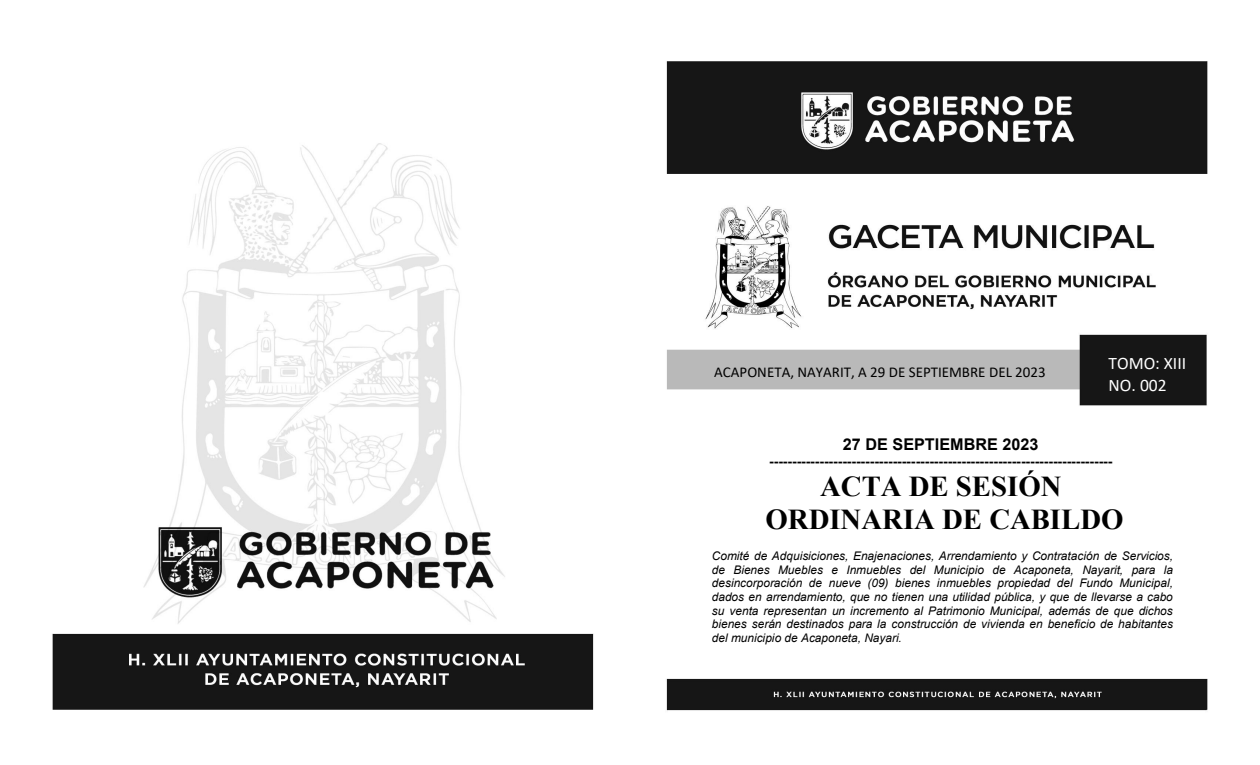
<style>
.page{position:relative;width:1260px;height:765px;background:#fff}
.page>*{position:absolute;margin:0;border:0;box-sizing:border-box;transform-origin:0 0}
.t1{font:700 28.75px/33px "Times New Roman";color:#000;text-align:center}
.t2{font:17.62px "Calibri";color:#fff}
.t3{font:17.5px "Calibri";color:#fff}
.t4{font:700 16.25px "Arial";color:#000}
.t5{font:15px "Calibri";color:#000}
.t6{font:700 13.75px "Arial";color:#000}
.t7{font:italic 11.88px/13.6px "Arial";color:#000;text-align:justify}
</style>
<div class="page">
<img style="left:52px;top:61px;width:1156px;height:650px">
<div style="left:1099px;top:353px;width:97px;height:42px;background:#161616"></div>
<div style="left:683px;top:363px;width:394px;height:24px;background:#b9b9b9"></div>
<img style="left:676px;top:435px;width:530px;height:241px">
<p class="t5" style="left:714px;top:362px;width:333px">ACAPONETA, NAYARIT, A 29 DE SEPTIEMBRE DEL 2023</p>
<h3 class="t3" style="left:1109px;top:351px;width:79px">TOMO: XIII</h3>
<h2 class="t2" style="left:1109px;top:373px;width:59px">NO. 002</h2>
<h3 class="t4" style="left:843px;top:432px;width:197px">27 DE SEPTIEMBRE 2023</h3>
<p class="t6" style="left:769px;top:451px;width:345px">---------------------------------------------------------------------------</p>
<h1 class="t1" style="left:766px;top:469px;width:360px">ACTA DE SESIÓN<br>ORDINARIA DE CABILDO</h1>
<p class="t7" style="left:712px;top:549px;width:463px">Comité de Adquisiciones, Enajenaciones, Arrendamiento y Contratación de Servicios, de Bienes Muebles e Inmuebles del Municipio de Acaponeta, Nayarit, para la desincorporación de nueve (09) bienes inmuebles propiedad del Fundo Municipal, dados en arrendamiento, que no tienen una utilidad pública, y que de llevarse a cabo su venta representan un incremento al Patrimonio Municipal, además de que dichos bienes serán destinados para la construcción de vivienda en beneficio de habitantes del municipio de Acaponeta, Nayari.</p>
</div>
